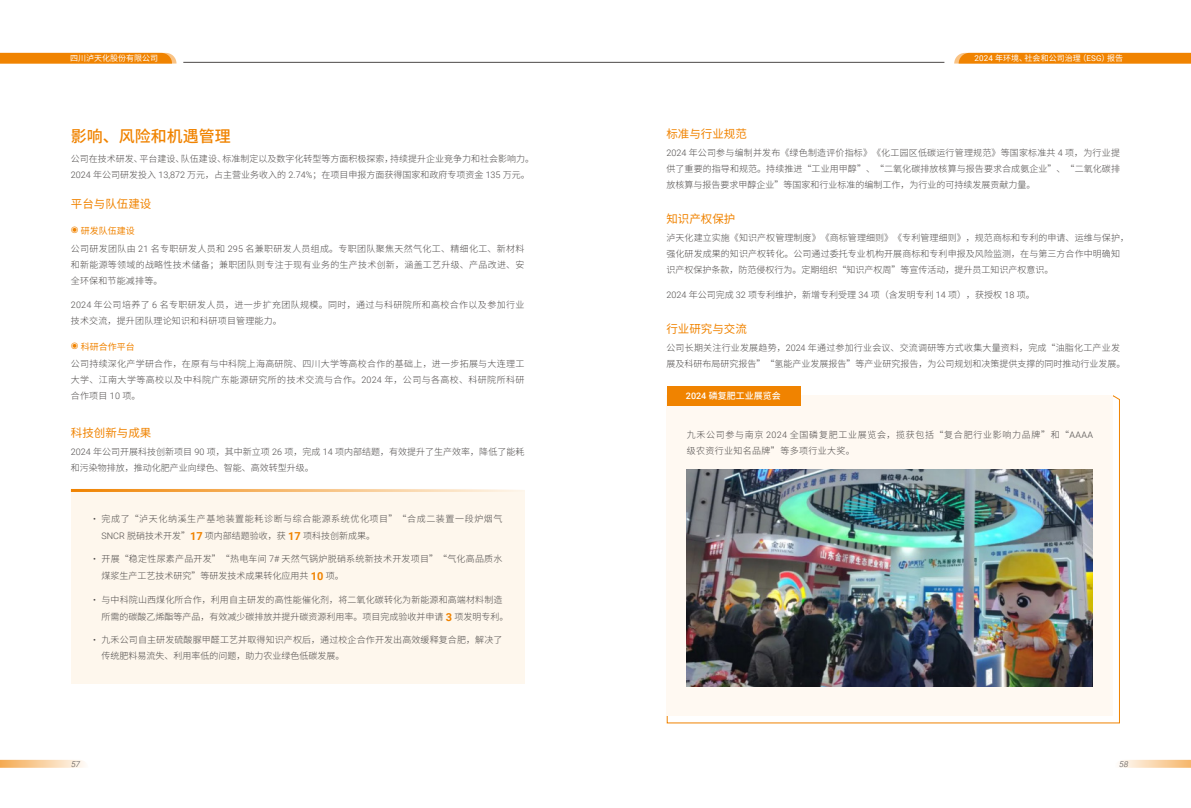
<style>
.page{position:relative;width:1191px;height:808px;background:#fff}
.page>*{position:absolute;margin:0;border:0;box-sizing:border-box;transform-origin:0 0}
.t1{font:500 16px "Source Han Sans SC";color:#f08300}
.t2{font:11.5px "Source Han Sans SC";color:#f08300}
.t3{font:300 9px/16px "Source Han Sans SC";letter-spacing:.015em;color:#4c4948}
.t4{font:300 9px/17px "Source Han Sans SC";letter-spacing:.065em;color:#4c4948}
.t5{font:300 9px/16px "Source Han Sans SC";letter-spacing:.04em;color:#4c4948}
.t6{font:300 9px/16px "Source Han Sans SC";letter-spacing:.075em;color:#4c4948}
.t7{font:300 9px/16px "Source Han Sans SC";letter-spacing:.045em;color:#4c4948}
.t8{font:300 9px/17.8px "Source Han Sans SC";letter-spacing:.035em;color:#4c4948}
.t9{font:500 9px "Source Han Sans SC";color:#fff}
.t10{font:8px "Source Han Sans SC";color:#fff}
.t11{font:italic 300 8px "Roboto";color:#4c4948}
.s1{font-family:"Roboto"}
.s2{color:#f08300}
.s3{font-weight:400;color:#f08300}
.s4{font-family:"Roboto";font-weight:700;font-size:11px;color:#f08300}
</style>
<div class="page">
<svg style="left:0;top:760px;width:85px;height:8px"></svg>
<svg style="left:1119px;top:760px;width:72px;height:8px"></svg>
<svg style="left:0;top:53px;width:176px;height:11px;background:#f0890d"></svg>
<svg style="left:954px;top:53px;width:237px;height:11px;background:#f0880c"></svg>
<hr style="left:183px;top:62px;width:448px;height:1px;background:#4c4948">
<hr style="left:631px;top:62px;width:313px;height:1px;background:#4c4948">
<div style="left:71px;top:490px;width:453px;height:194px;background:#fef7ed"></div>
<svg style="left:666px;top:395px;width:454px;height:328px"></svg>
<div style="left:667px;top:396px;width:445px;height:320px;background:#fff9f2"></div>
<div style="left:667px;top:386px;width:133px;height:19px;background:#f08300"></div>
<img style="left:686px;top:469px;width:407px;height:217px">
<hr style="left:71px;top:489px;width:453px;height:3px;background:#f08300">
<p class="t10" style="left:70px;top:54px;width:89px">四川泸天化股份有限公司</p>
<p class="t10" style="left:974px;top:54px;width:150px"><span class="s1">2024</span> 年环境、社会和公司治理（<span class="s1">ESG</span>）报告</p>
<h1 class="t1" style="left:71px;top:127px;width:161px">影响、风险和机遇管理</h1>
<p class="t3" style="left:71px;top:151px;width:465px">公司在技术研发、平台建设、队伍建设、标准制定以及数字化转型等方面积极探索，持续提升企业竞争力和社会影响力。<br><span class="s1">2024</span> 年公司研发投入 <span class="s1">13,872</span> 万元，占主营业务收入的 <span class="s1">2.74%</span>；在项目申报方面获得国家和政府专项资金 <span class="s1">135</span> 万元。</p>
<p class="t2" style="left:71px;top:197px;width:82px">平台与队伍建设</p>
<p class="t8" style="left:71px;top:222px;width:455px"><span class="s2">◉</span> <span class="s3">研发队伍建设<br></span>公司研发团队由 <span class="s1">21</span> 名专职研发人员和 <span class="s1">295</span> 名兼职研发人员组成。专职团队聚焦天然气化工、精细化工、新材料</p>
<p class="t3" style="left:71px;top:256px;width:455px">和新能源等领域的战略性技术储备；兼职团队则专注于现有业务的生产技术创新，涵盖工艺升级、产品改进、安全环保和节能减排等。</p>
<p class="t5" style="left:71px;top:297px;width:455px"><span class="s1">2024</span> 年公司培养了 <span class="s1">6</span> 名专职研发人员，进一步扩充团队规模。同时，通过与科研院所和高校合作以及参加行业技术交流，提升团队理论知识和科研项目管理能力。</p>
<p class="t3" style="left:71px;top:338px;width:455px;line-height:17.8px"><span class="s2">◉</span> <span class="s3">科研合作平台<br></span>公司持续深化产学研合作，在原有与中科院上海高研院、四川大学等高校合作的基础上，进一步拓展与大连理工</p>
<p class="t7" style="left:71px;top:372px;width:455px">大学、江南大学等高校以及中科院广东能源研究所的技术交流与合作。<span class="s1">2024</span> 年，公司与各高校、科研院所科研合作项目 <span class="s1">10</span> 项。</p>
<p class="t2" style="left:71px;top:426px;width:82px">科技创新与成果</p>
<p class="t3" style="left:71px;top:444px;width:455px"><span class="s1">2024</span> 年公司开展科技创新项目 <span class="s1">90</span> 项，其中新立项 <span class="s1">26</span> 项，完成 <span class="s1">14</span> 项内部结题，有效提升了生产效率，降低了能耗和污染物排放，推动化肥产业向绿色、智能、高效转型升级。</p>
<p class="t4" style="left:101px;top:510px;width:402px;text-indent:-9px"><span class="s1">•</span> 完成了“泸天化纳溪生产基地装置能耗诊断与综合能源系统优化项目”“合成二装置一段炉烟气<br><span class="s1">SNCR</span> 脱硝技术开发”<span class="s4">17</span> 项内部结题验收，获 <span class="s4">17</span> 项科技创新成果。</p>
<p class="t3" style="left:101px;top:551px;width:402px;line-height:17px;text-indent:-9px"><span class="s1">•</span> 开展“稳定性尿素产品开发”“热电车间 <span class="s1">7#</span> 天然气锅炉脱硝系统新技术开发项目”“气化高品质水煤浆生产工艺技术研究”等研发技术成果转化应用共 <span class="s4">10</span> 项。</p>
<p class="t3" style="left:101px;top:591px;width:408px;line-height:17px;text-indent:-9px"><span class="s1">•</span> 与中科院山西煤化所合作，利用自主研发的高性能催化剂，将二氧化碳转化为新能源和高端材料制造所需的碳酸乙烯酯等产品，有效减少碳排放并提升碳资源利用率。项目完成验收并申请 <span class="s4">3</span> 项发明专利。</p>
<p class="t3" style="left:101px;top:632px;width:402px;text-indent:-9px"><span class="s1">•</span> 九禾公司自主研发硫酸脲甲醛工艺并取得知识产权后，通过校企合作开发出高效缓释复合肥，解决了传统肥料易流失、利用率低的问题，助力农业绿色低碳发展。</p>
<p class="t2" style="left:666px;top:127px;width:82px">标准与行业规范</p>
<p class="t3" style="left:666px;top:145px;width:455px;text-align:justify"><span class="s1">2024</span> 年公司参与编制并发布《绿色制造评价指标》《化工园区低碳运行管理规范》等国家标准共 <span class="s1">4</span> 项，为行业提供了重要的指导和规范。持续推进“工业用甲醇”、“二氧化碳排放核算与报告要求合成氨企业”、“二氧化碳排放核算与报告要求甲醇企业”等国家和行业标准的编制工作，为行业的可持续发展贡献力量。</p>
<p class="t2" style="left:666px;top:212px;width:70px">知识产权保护</p>
<p class="t3" style="left:666px;top:230px;width:464px">泸天化建立实施《知识产权管理制度》《商标管理细则》《专利管理细则》，规范商标和专利的申请、运维与保护，强化研发成果的知识产权转化。公司通过委托专业机构开展商标和专利申报及风险监测，在与第三方合作中明确知识产权保护条款，防范侵权行为。定期组织“知识产权周”等宣传活动，提升员工知识产权意识。</p>
<p class="t3" style="left:666px;top:287px;width:370px"><span class="s1">2024</span> 年公司完成 <span class="s1">32</span> 项专利维护，新增专利受理 <span class="s1">34</span> 项（含发明专利 <span class="s1">14</span> 项），获授权 <span class="s1">18</span> 项。</p>
<p class="t2" style="left:666px;top:322px;width:82px">行业研究与交流</p>
<p class="t3" style="left:666px;top:340px;width:461px">公司长期关注行业发展趋势，<span class="s1">2024</span> 年通过参加行业会议、交流调研等方式收集大量资料，完成“油脂化工产业发展及科研布局研究报告”“氢能产业发展报告”等产业研究报告，为公司规划和决策提供支撑的同时推动行业发展。</p>
<p class="t9" style="left:686px;top:391px;width:96px"><span class="s1">2024</span> 磷复肥工业展览会</p>
<p class="t6" style="left:686px;top:427px;width:408px">九禾公司参与南京 <span class="s1">2024</span> 全国磷复肥工业展览会，揽获包括“复合肥行业影响力品牌”和“<span class="s1">AAAA</span>级农资行业知名品牌”等多项行业大奖。</p>
<p class="t11" style="left:71px;top:758px;width:12px">57</p>
<p class="t11" style="left:1119px;top:758px;width:12px">58</p>
</div>
